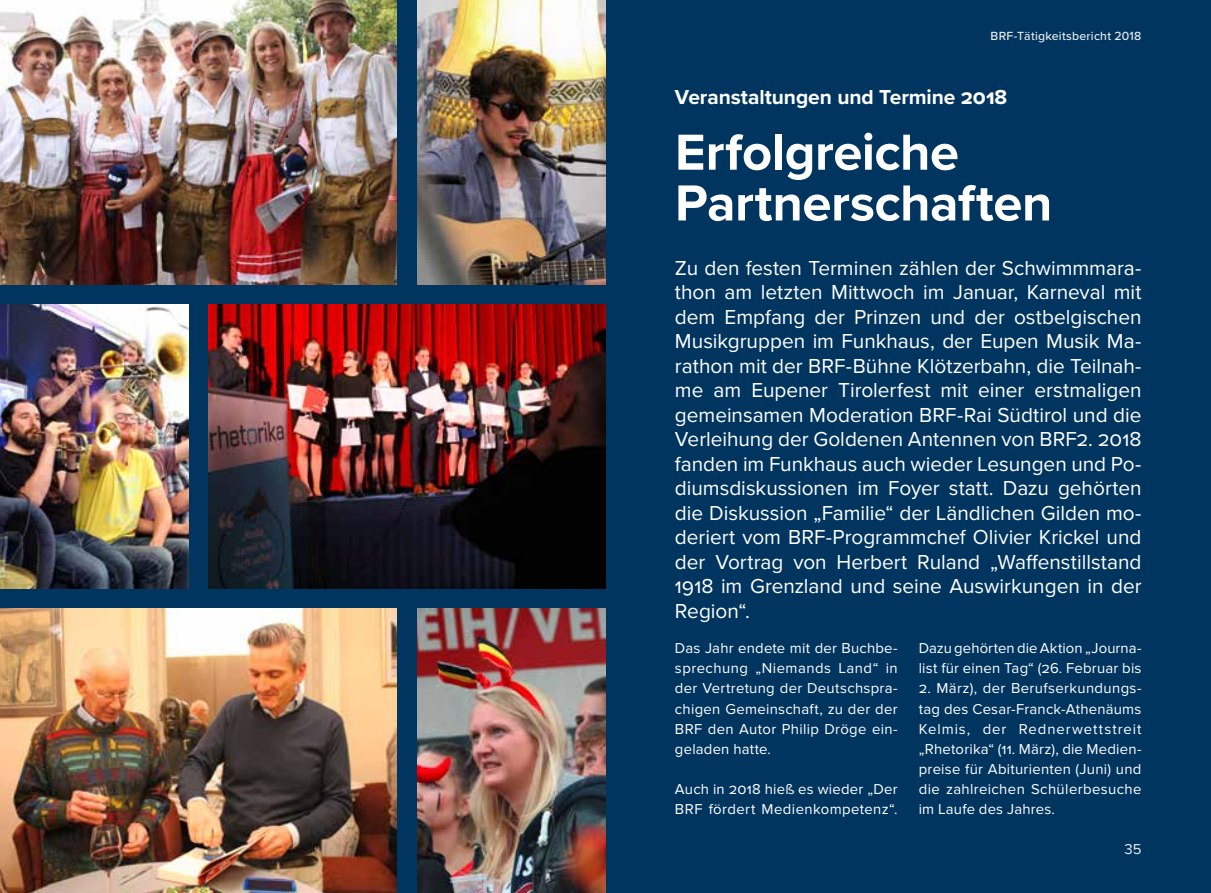
<style>
.page{position:relative;width:1211px;height:893px;background:#fff}
.page>*{position:absolute;margin:0;border:0;box-sizing:border-box;transform-origin:0 0}
.t1{font:700 52.5px/50.8px "Proxima Nova";letter-spacing:-.01em;color:#fff}
.t2{font:21px/24.5px "Proxima Nova";color:#fff;text-align:justify}
.t3{font:700 21px "Proxima Nova";letter-spacing:-.005em;color:#fff}
.t4{font:14.88px/20.1px "Proxima Nova";letter-spacing:.015em;color:#fff;text-align:justify}
.t5{font:14.88px "Proxima Nova";color:#ececed}
.t6{font:500 12.25px "Proxima Nova";letter-spacing:.02em;color:#ececed}
</style>
<div class="page">
<div style="left:0;top:0;width:1210px;height:893px;background:#003560"></div>
<img style="left:0;top:0;width:397px;height:284px">
<img style="left:0;top:609px;width:397px;height:284px">
<img style="left:208px;top:304px;width:397px;height:285px">
<img style="left:417px;top:0;width:188px;height:284px">
<img style="left:417px;top:609px;width:188px;height:284px">
<img style="left:0;top:304px;width:188px;height:285px">
<p class="t6" style="left:990px;top:26px;width:152px">BRF-Tätigkeitsbericht 2018</p>
<p class="t3" style="left:675px;top:81px;width:334px">Veranstaltungen und Termine 2018</p>
<h1 class="t1" style="left:675px;top:126px;width:379px">Erfolgreiche<br>Partnerschaften</h1>
<p class="t2" style="left:675px;top:256px;width:468px">Zu den festen Terminen zählen der Schwimmmara&shy;thon am letzten Mittwoch im Januar, Karneval mit dem Empfang der Prinzen und der ostbelgischen Musikgruppen im Funkhaus, der Eupen Musik Ma&shy;rathon mit der BRF-Bühne Klötzerbahn, die Teilnah&shy;me am Eupener Tirolerfest mit einer erstmaligen gemeinsamen Moderation BRF-Rai Südtirol und die Verleihung der Goldenen Antennen von BRF2. 2018 fanden im Funkhaus auch wieder Lesungen und Po&shy;diumsdiskussionen im Foyer statt. Dazu gehörten die Diskussion „Familie“ der Ländlichen Gilden mo&shy;deriert vom BRF-Programmchef Olivier Krickel und der Vortrag von Herbert Ruland „Waffenstillstand 1918 im Grenzland und seine Auswirkungen in der Region“.</p>
<p class="t4" style="left:675px;top:639px;width:224px">Das Jahr endete mit der Buchbe&shy;sprechung „Niemands Land“ in der Vertretung der Deutschspra&shy;chigen Gemeinschaft, zu der der BRF den Autor Philip Dröge ein&shy;geladen hatte.</p>
<p class="t4" style="left:675px;top:779px;width:224px">Auch in 2018 hieß es wieder „Der<br>BRF fördert Medienkompetenz“.</p>
<p class="t4" style="left:918px;top:639px;width:224px">Dazu gehörten die Aktion „Journa&shy;list für einen Tag“ (26. Februar bis</p>
<p class="t4" style="left:918px;top:679px;width:224px">2. März), der Berufserkundungs&shy;tag des Cesar-Franck-Athenäums Kelmis, der Rednerwettstreit „Rhetorika“ (11. März), die Medien&shy;preise für Abiturienten (Juni) und die zahlreichen Schülerbesuche im Laufe des Jahres.</p>
<p class="t5" style="left:1124px;top:840px;width:19px">35</p>
</div>
